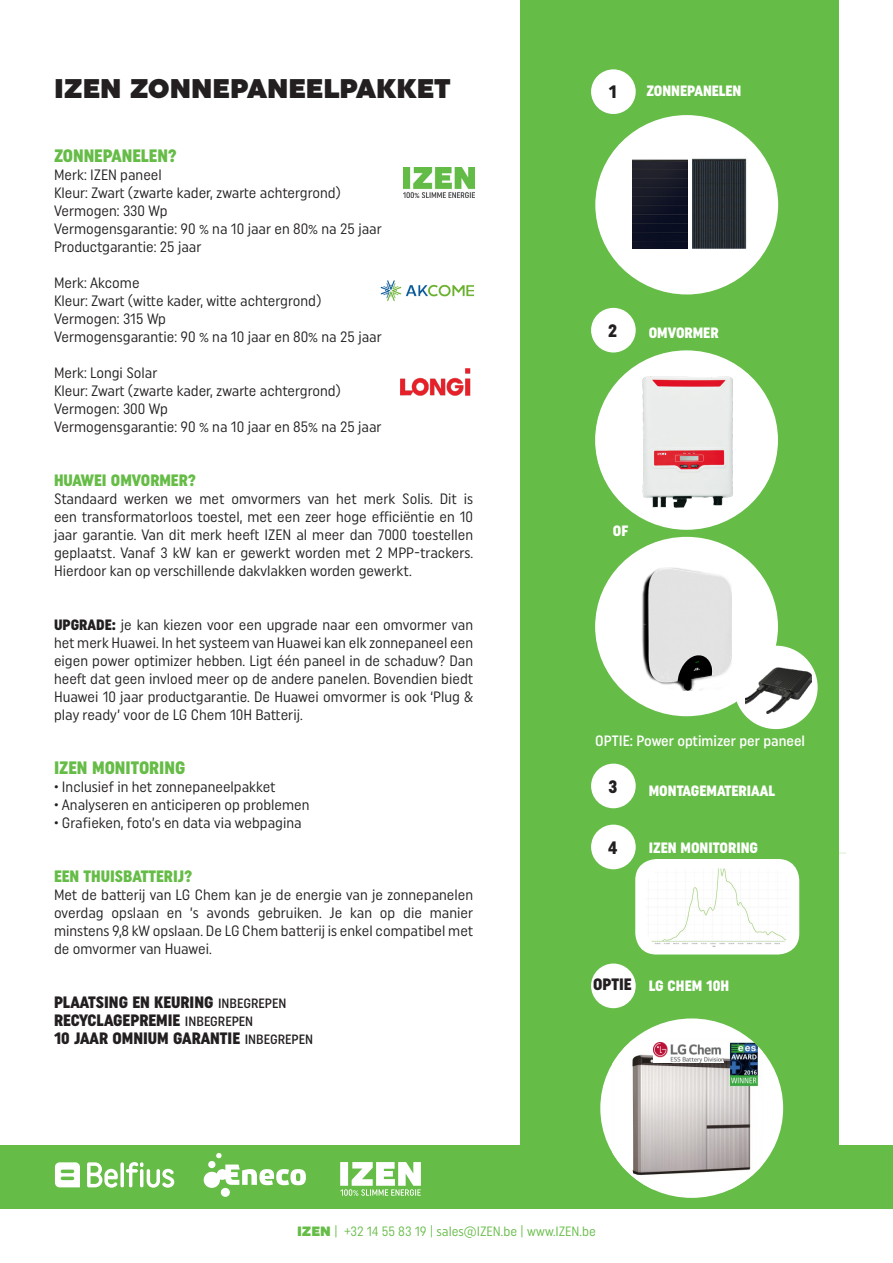
<style>
.page{position:relative;width:893px;height:1263px;background:#fff}
.page>*{position:absolute;margin:0;border:0;box-sizing:border-box;transform-origin:0 0}
.t1{font:900 27px "Uniform";color:#231f20}
.TUSSENKOP{font:900 condensed 18px "Uniform";color:#65bc46}
.BROOD_TEKST{font:900 condensed 18px "Uniform";color:#65bc46}
.t2{font:900 condensed 18px "Uniform";color:#231f20}
.BROOD_TEKST-2{font:900 condensed 16.5px "Uniform";color:#231f20}
.BROOD_TEKST-3{font:900 condensed 16.5px "Uniform";color:#65bc46}
.BROOD_TEKST-4{font:condensed 15px/18px "Uniform";color:#231f20;text-align:justify}
.t3{font:900 condensed 15px "Uniform";color:#fff}
.t4{font:500 15px "Uniform Condensed";color:#fff}
.t5{font:condensed 13.5px "Uniform";color:#65bc46}
.s1{font-weight:900}
.s2{font-weight:500;font-size:13.5px}
.s3{font-weight:900;font-stretch:normal}
</style>
<div class="page">
<div style="left:520px;top:0;width:319px;height:1154px;background:#65bc46"></div>
<div style="left:0;top:1145px;width:893px;height:64px;background:#65bc46"></div>
<div style="left:595px;top:350px;width:183px;height:180px;background:#fff;border-radius:50%"></div>
<img style="left:642px;top:376px;width:91px;height:132px">
<div style="left:600px;top:1018px;width:183px;height:180px;background:#fff;border-radius:50%"></div>
<img style="left:612px;top:1039px;width:151px;height:150px">
<div style="left:595px;top:115px;width:183px;height:179px;background:#fff;border-radius:50%"></div>
<hr style="left:527px;top:852px;width:319px;height:2px;background:#65bc46">
<img style="left:653px;top:1043px;width:71px;height:19px">
<img style="left:380px;top:280px;width:93px;height:21px">
<img style="left:403px;top:168px;width:71px;height:29px">
<img style="left:400px;top:369px;width:71px;height:26px">
<div style="left:595px;top:537px;width:183px;height:179px;background:#fff;border-radius:50%"></div>
<img style="left:642px;top:567px;width:90px;height:124px">
<div style="left:735px;top:646px;width:82px;height:82px;background:#fff;border-radius:50%"></div>
<div style="left:734px;top:646px;width:84px;height:83px;border:2px solid #fff;border-radius:50%"></div>
<img style="left:745px;top:667px;width:66px;height:47px">
<img style="left:692px;top:158px;width:55px;height:91px">
<img style="left:632px;top:159px;width:56px;height:89px">
<div style="left:591px;top:69px;width:45px;height:45px;background:#fff;border-radius:50%"></div>
<div style="left:591px;top:308px;width:45px;height:44px;background:#fff;border-radius:50%"></div>
<div style="left:591px;top:764px;width:45px;height:44px;background:#fff;border-radius:50%"></div>
<div style="left:591px;top:825px;width:45px;height:44px;background:#fff;border-radius:50%"></div>
<div style="left:591px;top:963px;width:45px;height:45px;background:#fff;border-radius:50%"></div>
<svg style="left:55px;top:1162px;width:119px;height:26px"></svg>
<svg style="left:216px;top:1153px;width:6px;height:5px"></svg>
<div style="left:208px;top:1161px;width:8px;height:7px;background:#fff;border-radius:50%"></div>
<svg style="left:204px;top:1164px;width:102px;height:33px"></svg>
<svg style="left:340px;top:1162px;width:81px;height:34px"></svg>
<div style="left:635px;top:859px;width:164px;height:95px;background:#fff;border-radius:21px"></div>
<img style="left:648px;top:868px;width:139px;height:79px">
<p class="t1" style="left:54px;top:73px;width:398px">IZEN ZONNEPANEELPAKKET</p>
<p class="BROOD_TEKST" style="left:54px;top:145px;width:124px">ZONNEPANELEN?</p>
<p class="BROOD_TEKST-4" style="left:54px;top:165px;width:109px">Merk: IZEN paneel</p>
<p class="BROOD_TEKST-4" style="left:54px;top:183px;width:288px">Kleur: Zwart (zwarte kader, zwarte achtergrond)</p>
<p class="BROOD_TEKST-4" style="left:54px;top:201px;width:115px">Vermogen: 330 Wp</p>
<p class="BROOD_TEKST-4" style="left:54px;top:219px;width:329px">Vermogensgarantie: 90 % na 10 jaar en 80% na 25 jaar</p>
<p class="BROOD_TEKST-4" style="left:54px;top:237px;width:149px">Productgarantie: 25 jaar</p>
<p class="BROOD_TEKST-4" style="left:54px;top:273px;width:87px">Merk: Akcome</p>
<p class="BROOD_TEKST-4" style="left:54px;top:291px;width:269px">Kleur: Zwart (witte kader, witte achtergrond)</p>
<p class="BROOD_TEKST-4" style="left:54px;top:309px;width:114px">Vermogen: 315 Wp</p>
<p class="BROOD_TEKST-4" style="left:54px;top:327px;width:329px">Vermogensgarantie: 90 % na 10 jaar en 80% na 25 jaar</p>
<p class="BROOD_TEKST-4" style="left:54px;top:363px;width:105px">Merk: Longi Solar</p>
<p class="BROOD_TEKST-4" style="left:54px;top:381px;width:288px">Kleur: Zwart (zwarte kader, zwarte achtergrond)</p>
<p class="BROOD_TEKST-4" style="left:54px;top:399px;width:115px">Vermogen: 300 Wp</p>
<p class="BROOD_TEKST-4" style="left:54px;top:417px;width:329px">Vermogensgarantie: 90 % na 10 jaar en 85% na 25 jaar</p>
<p class="BROOD_TEKST-3" style="left:54px;top:470px;width:143px">HUAWEI OMVORMER?</p>
<p class="BROOD_TEKST-4" style="left:54px;top:489px;width:421px">Standaard werken we met omvormers van het merk Solis. Dit is een transformatorloos toestel, met een zeer hoge efficiëntie en 10 jaar garantie. Van dit merk heeft IZEN al meer dan 7000 toestellen geplaatst. Vanaf 3 kW kan er gewerkt worden met 2 MPP-trackers.<br>Hierdoor kan op verschillende dakvlakken worden gewerkt.</p>
<p class="BROOD_TEKST-4" style="left:54px;top:615px;width:421px"><span class="s1">UPGRADE:</span> je kan kiezen voor een upgrade naar een omvormer van het merk Huawei. In het systeem van Huawei kan elk zonnepaneel een eigen power optimizer hebben. Ligt één paneel in de schaduw? Dan heeft dat geen invloed meer op de andere panelen. Bovendien biedt Huawei 10 jaar productgarantie. De Huawei omvormer is ook ‘Plug &amp; play ready’ voor de LG Chem 10H Batterij.</p>
<p class="TUSSENKOP" style="left:54px;top:757px;width:133px">IZEN MONITORING</p>
<p class="BROOD_TEKST-4" style="left:54px;top:777px;width:223px">• Inclusief in het zonnepaneelpakket</p>
<p class="BROOD_TEKST-4" style="left:54px;top:795px;width:257px">• Analyseren en anticiperen op problemen</p>
<p class="BROOD_TEKST-4" style="left:54px;top:813px;width:249px">• Grafieken, foto’s en data via webpagina</p>
<p class="BROOD_TEKST-3" style="left:54px;top:866px;width:140px">EEN THUISBATTERIJ?</p>
<p class="BROOD_TEKST-4" style="left:54px;top:885px;width:421px">Met de batterij van LG Chem kan je de energie van je zonnepanelen overdag opslaan en ’s avonds gebruiken. Je kan op die manier minstens 9,8 kW opslaan. De LG Chem batterij is enkel compatibel met de omvormer van Huawei.</p>
<p class="BROOD_TEKST-2" style="left:54px;top:992px;width:234px">PLAATSING EN KEURING <span class="s2">INBEGREPEN</span></p>
<p class="BROOD_TEKST-2" style="left:54px;top:1010px;width:201px">RECYCLAGEPREMIE <span class="s2">INBEGREPEN</span></p>
<p class="BROOD_TEKST-2" style="left:54px;top:1028px;width:261px">10 JAAR OMNIUM GARANTIE <span class="s2">INBEGREPEN</span></p>
<p class="t2" style="left:609px;top:81px;width:9px">1</p>
<p class="t3" style="left:646px;top:82px;width:96px">ZONNEPANELEN</p>
<p class="t2" style="left:608px;top:320px;width:10px">2</p>
<p class="t3" style="left:649px;top:323px;width:71px">OMVORMER</p>
<p class="t3" style="left:613px;top:521px;width:17px">OF</p>
<p class="t4" style="left:595px;top:732px;width:211px">OPTIE: Power optimizer per paneel</p>
<p class="t2" style="left:608px;top:776px;width:10px">3</p>
<p class="t3" style="left:649px;top:781px;width:128px">MONTAGEMATERIAAL</p>
<p class="t2" style="left:608px;top:837px;width:11px">4</p>
<p class="t3" style="left:649px;top:838px;width:111px">IZEN MONITORING</p>
<p class="BROOD_TEKST-2" style="left:593px;top:975px;width:40px">OPTIE</p>
<p class="t3" style="left:649px;top:977px;width:82px">LG CHEM 10H</p>
<p class="t5" style="left:297px;top:1223px;width:300px"><span class="s3">IZEN</span> | +32 14 55 83 19 | sales@IZEN.be | www.IZEN.be</p>
</div>
